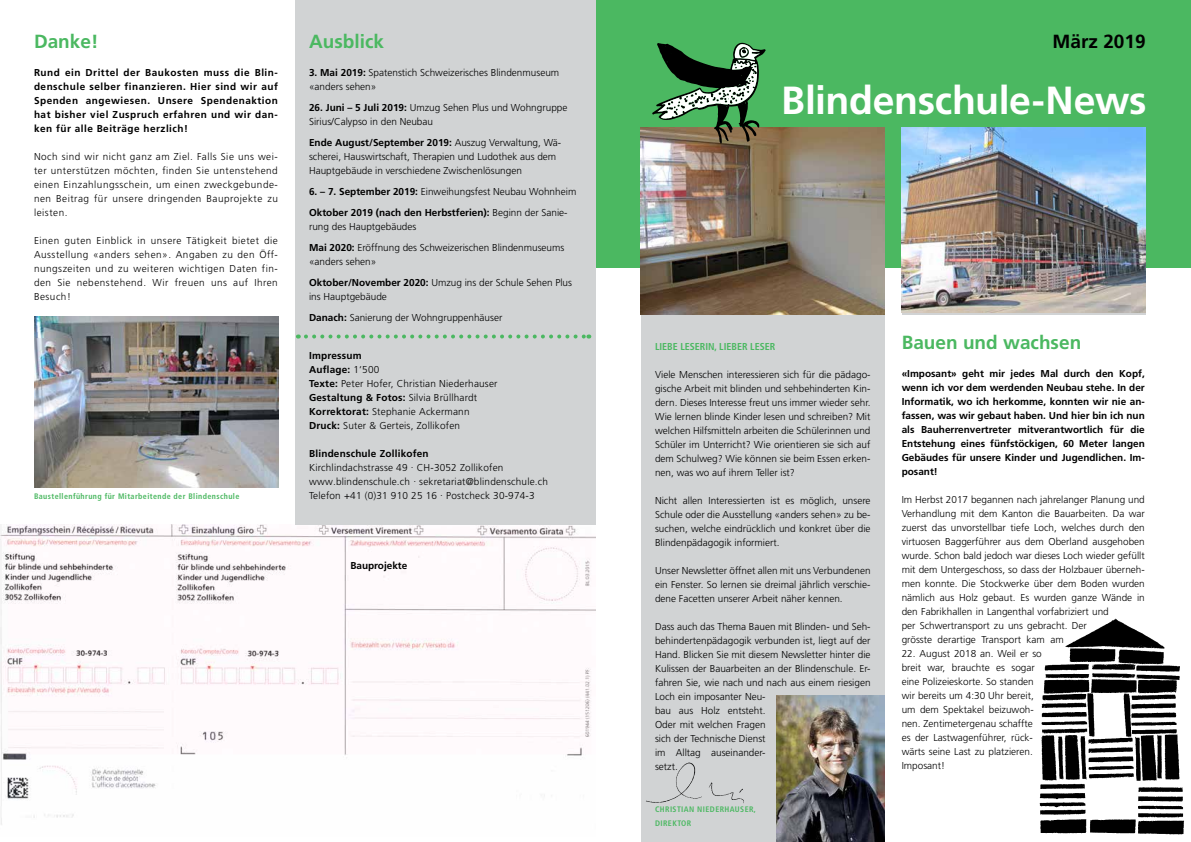
<style>
.page{position:relative;width:1191px;height:842px;background:#fff}
.page>*{position:absolute;margin:0;border:0;box-sizing:border-box;transform-origin:0 0}
.t1{font:700 39.2px "Frutiger LT Pro";letter-spacing:-.01em;color:#fff}
.t2{font:700 19px "Frutiger LT Pro";color:#4bb861}
.t3{font:700 19px "Frutiger LT Pro";color:#000}
.t4{font:300 10px/14px "Frutiger LT Pro";color:#000}
.t5{font:700 10px/14px "Frutiger LT Pro";color:#000;text-align:justify}
.t6{font:300 10px/14px "Frutiger LT Pro";letter-spacing:.02em;color:#000}
.t7{font:700 condensed 10px "Frutiger LT Pro";color:#4bb861}
.t8{font:700 10px "Frutiger LT Pro";letter-spacing:.02em;color:#000}
.t9{font:700 condensed 8px/14px "Frutiger LT Pro";letter-spacing:.05em;color:#4bb861}
.s1{font-weight:700}
.s2{font-weight:300}
</style>
<div class="page">
<div style="left:641px;top:303px;width:243px;height:539px;background:#d1d3d4"></div>
<div style="left:595px;top:0;width:596px;height:268px;background:#4bb861"></div>
<img style="left:641px;top:128px;width:243px;height:187px">
<img style="left:901px;top:128px;width:244px;height:185px">
<svg style="left:652px;top:43px;width:113px;height:101px"></svg>
<img style="left:646px;top:762px;width:98px;height:41px">
<img style="left:1039px;top:618px;width:145px;height:217px">
<img style="left:0;top:524px;width:595px;height:301px">
<div style="left:295px;top:0;width:300px;height:524px;background:#d1d3d4"></div>
<img style="left:777px;top:696px;width:107px;height:146px">
<svg style="left:306px;top:334px;width:283px;height:4px"></svg>
<img style="left:35px;top:317px;width:243px;height:171px">
<h2 class="t2" style="left:34px;top:31px;width:66px">Danke!</h2>
<p class="t5" style="left:34px;top:66px;width:245px">Rund ein Drittel der Baukosten muss die Blin&shy;denschule selber finanzieren. Hier sind wir auf Spenden angewiesen. Unsere Spendenaktion hat bisher viel Zuspruch erfahren und wir dan&shy;ken für alle Beiträge herzlich!</p>
<p class="t4" style="left:34px;top:150px;width:245px;text-align:justify">Noch sind wir nicht ganz am Ziel. Falls Sie uns wei&shy;ter unterstützen möchten, finden Sie untenstehend einen Einzahlungsschein, um einen zweckgebunde&shy;nen Beitrag für unsere dringenden Bauprojekte zu leisten.</p>
<p class="t4" style="left:34px;top:234px;width:245px;text-align:justify">Einen guten Einblick in unsere Tätigkeit bietet die Ausstellung «anders sehen». Angaben zu den Öff&shy;nungszeiten und zu weiteren wichtigen Daten fin&shy;den Sie nebenstehend. Wir freuen uns auf Ihren Besuch!</p>
<p class="t9" style="left:34px;top:489px;width:207px">Baustellenführung für Mitarbeitende der Blindenschule</p>
<h2 class="t2" style="left:309px;top:31px;width:76px">Ausblick</h2>
<p class="t4" style="left:309px;top:66px;width:252px"><span class="s1">3. Mai 2019:</span> Spatenstich Schweizerisches Blindenmuseum «anders sehen»</p>
<p class="t4" style="left:309px;top:101px;width:260px"><span class="s1">26. Juni – 5 Juli 2019:</span> Umzug Sehen Plus und Wohngruppe<br>Sirius/Calypso in den Neubau</p>
<p class="t4" style="left:309px;top:136px;width:254px"><span class="s1">Ende August/September 2019:</span> Auszug Verwaltung, Wä&shy;scherei, Hauswirtschaft, Therapien und Ludothek aus dem<br>Hauptgebäude in verschiedene Zwischenlösungen</p>
<p class="t5" style="left:309px;top:181px;width:269px;line-height:21px">6. – 7. September 2019: <span class="s2">Einweihungsfest Neubau Wohnheim<br></span>Oktober 2019 (nach den Herbstferien): <span class="s2">Beginn der Sanie-</span></p>
<p class="t4" style="left:309px;top:216px;width:257px;line-height:21px">rung des Hauptgebäudes<br><span class="s1">Mai 2020:</span> Eröffnung des Schweizerischen Blindenmuseums</p>
<p class="t4" style="left:309px;top:251px;width:264px;line-height:21px">«anders sehen»<br><span class="s1">Oktober/November 2020:</span> Umzug ins der Schule Sehen Plus</p>
<p class="t4" style="left:309px;top:286px;width:195px;line-height:21px">ins Hauptgebäude<br><span class="s1">Danach:</span> Sanierung der Wohngruppenhäuser</p>
<p class="t6" style="left:309px;top:349px;width:190px"><span class="s1">Impressum<br>Auflage:</span> 1‘500<br><span class="s1">Texte:</span> Peter Hofer, Christian Niederhauser<br><span class="s1">Gestaltung &amp; Fotos:</span> Silvia Brüllhardt<br><span class="s1">Korrektorat:</span> Stephanie Ackermann<br><span class="s1">Druck:</span> Suter &amp; Gerteis, Zollikofen</p>
<p class="t8" style="left:309px;top:448px;width:121px">Blindenschule Zollikofen</p>
<p class="t6" style="left:309px;top:461px;width:240px">Kirchlindachstrasse 49 . CH-3052 Zollikofen www.blindenschule.ch . sekretariat@blindenschule.ch<br>Telefon +41 (0)31 910 25 16 . Postcheck 30-974-3</p>
<p class="t5" style="left:350px;top:559px;width:59px">Bauprojekte</p>
<h2 class="t3" style="left:1052px;top:31px;width:94px">März 2019</h2>
<h1 class="t1" style="left:781px;top:78px;width:367px">Blindenschule-News</h1>
<p class="t7" style="left:655px;top:340px;width:122px">LIEBE LESERIN, LIEBER LESER</p>
<p class="t4" style="left:655px;top:367px;width:217px;text-align:justify">Viele Menschen interessieren sich für die pädago&shy;gische Arbeit mit blinden und sehbehinderten Kin&shy;dern. Dieses Interesse freut uns immer wieder sehr.<br>Wie lernen blinde Kinder lesen und schreiben? Mit welchen Hilfsmitteln arbeiten die Schülerinnen und Schüler im Unterricht? Wie orientieren sie sich auf dem Schulweg? Wie können sie beim Essen erken&shy;nen, was wo auf ihrem Teller ist?</p>
<p class="t4" style="left:655px;top:493px;width:217px;text-align:justify">Nicht allen Interessierten ist es möglich, unsere Schule oder die Ausstellung «anders sehen» zu be&shy;suchen, welche eindrücklich und konkret über die Blindenpädagogik informiert.</p>
<p class="t4" style="left:655px;top:563px;width:217px;text-align:justify">Unser Newsletter öffnet allen mit uns Verbundenen ein Fenster. So lernen sie dreimal jährlich verschie&shy;dene Facetten unserer Arbeit näher kennen.</p>
<p class="t4" style="left:655px;top:619px;width:217px">Dass auch das Thema Bauen mit Blinden- und Seh&shy;behindertenpädagogik verbunden ist, liegt auf der Hand. Blicken Sie mit diesem Newsletter hinter die Kulissen der Bauarbeiten an der Blindenschule. Er&shy;fahren Sie, wie nach und nach aus einem riesigen Loch ein imposanter Neu-<br>bau aus Holz entsteht.<br>Oder mit welchen Fragen<br>sich der Technische Dienst<br>im Alltag auseinander-<br>setzt.</p>
<p class="t9" style="left:655px;top:802px;width:102px">CHRISTIAN NIEDERHAUSER,<br>DIREKTOR</p>
<h2 class="t2" style="left:901px;top:331px;width:181px">Bauen und wachsen</h2>
<p class="t5" style="left:901px;top:366px;width:245px">«Imposant» geht mir jedes Mal durch den Kopf, wenn ich vor dem werdenden Neubau stehe. In der Informatik, wo ich herkomme, konnten wir nie an&shy;fassen, was wir gebaut haben. Und hier bin ich nun als Bauherrenvertreter mitverantwortlich für die Entstehung eines fünfstöckigen, 60 Meter langen Gebäudes für unsere Kinder und Jugendlichen. Im&shy;posant!</p>
<p class="t4" style="left:901px;top:492px;width:245px">Im Herbst 2017 begannen nach jahrelanger Planung und Verhandlung mit dem Kanton die Bauarbeiten. Da war zuerst das unvorstellbar tiefe Loch, welches durch den virtuosen Baggerführer aus dem Oberland ausgehoben wurde. Schon bald jedoch war dieses Loch wieder gefüllt mit dem Untergeschoss, so dass der Holzbauer überneh&shy;men konnte. Die Stockwerke über dem Boden wurden nämlich aus Holz gebaut. Es wurden ganze Wände in den Fabrikhallen in Langenthal vorfabriziert und<br>per Schwertransport zu uns gebracht. Der<br>grösste derartige Transport kam am</p>
<p class="t4" style="left:901px;top:646px;width:141px">22. August 2018 an. Weil er so breit war, brauchte es sogar eine Polizeieskorte. So standen wir bereits um 4:30 Uhr bereit, um dem Spektakel beizuwoh&shy;nen. Zentimetergenau schaffte es der Lastwagenführer, rück&shy;wärts seine Last zu platzieren.<br>Imposant!</p>
</div>
